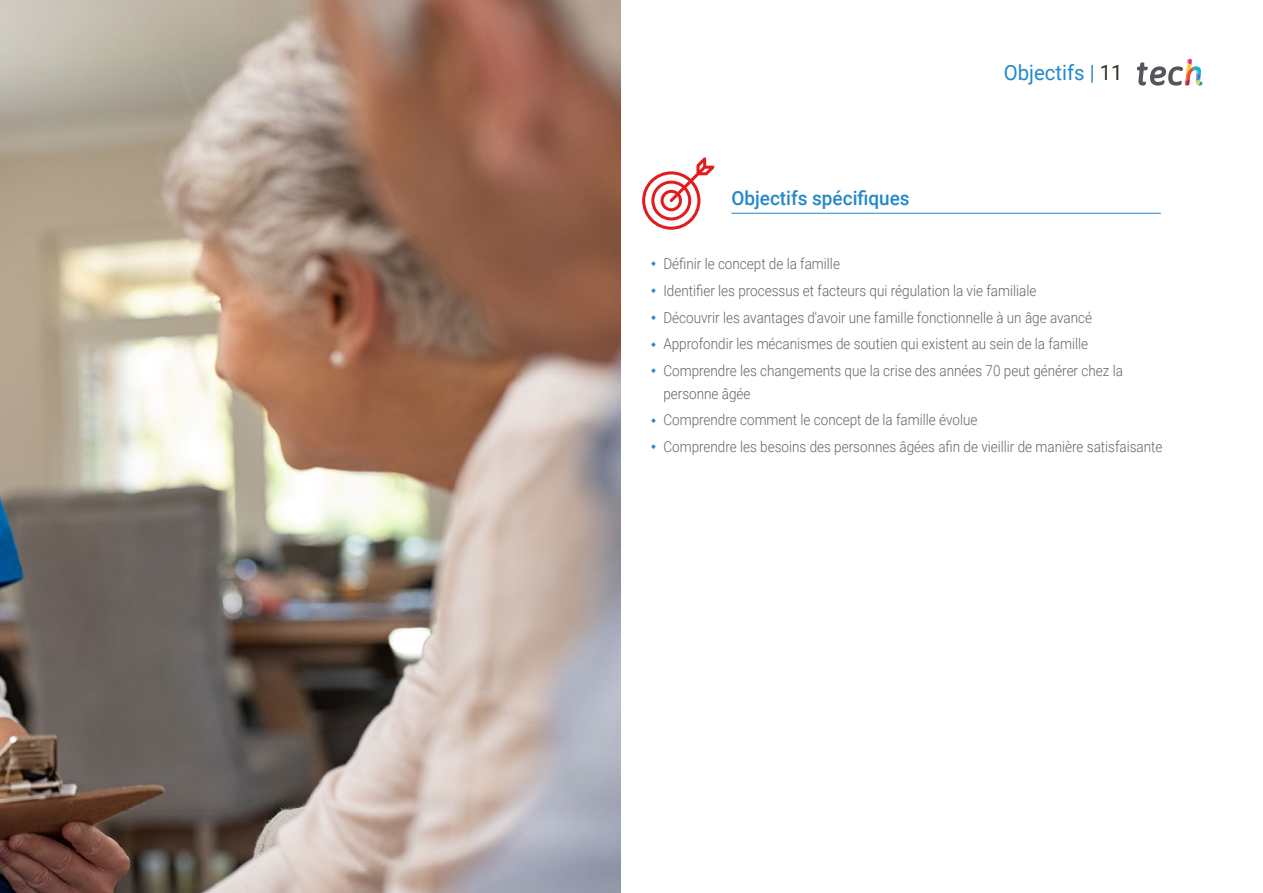
<style>
.page{position:relative;width:1263px;height:893px;background:#fff}
.page>*{position:absolute;margin:0;border:0;box-sizing:border-box;transform-origin:0 0}
.t1{font:21px "Roboto";color:#2488c9}
.t2{font:500 19.5px "Roboto";color:#2488c9}
.t3{font:300 15px/26.7px "Roboto";color:#61646a;scale:.9 1}
.s1{color:#312e20}
</style>
<div class="page">
<hr style="left:731px;top:213px;width:430px;height:1px;background:#2488c9">
<svg style="left:642px;top:157px;width:72px;height:73px"></svg>
<img style="left:0;top:0;width:621px;height:893px">
<svg style="left:1137px;top:59px;width:65px;height:27px"></svg>
<h2 class="t2" style="left:731px;top:184px;width:180px">Objectifs spécifiques</h2>
<h1 class="t1" style="left:1004px;top:57px;width:120px">Objectifs | <span class="s1">11</span></h1>
<p class="t3" style="left:663px;top:250px;width:512px">Définir le concept de la famille<br>Identifier les processus et facteurs qui régulation la vie familiale<br>Découvrir les avantages d'avoir une famille fonctionnelle à un âge avancé Approfondir les mécanismes de soutien qui existent au sein de la famille Comprendre les changements que la crise des années 70 peut générer chez la</p>
<p class="t3" style="left:663px;top:379px;width:556px">personne âgée<br>Comprendre comment le concept de la famille évolue<br>Comprendre les besoins des personnes âgées afin de vieillir de manière satisfaisante</p>
</div>
